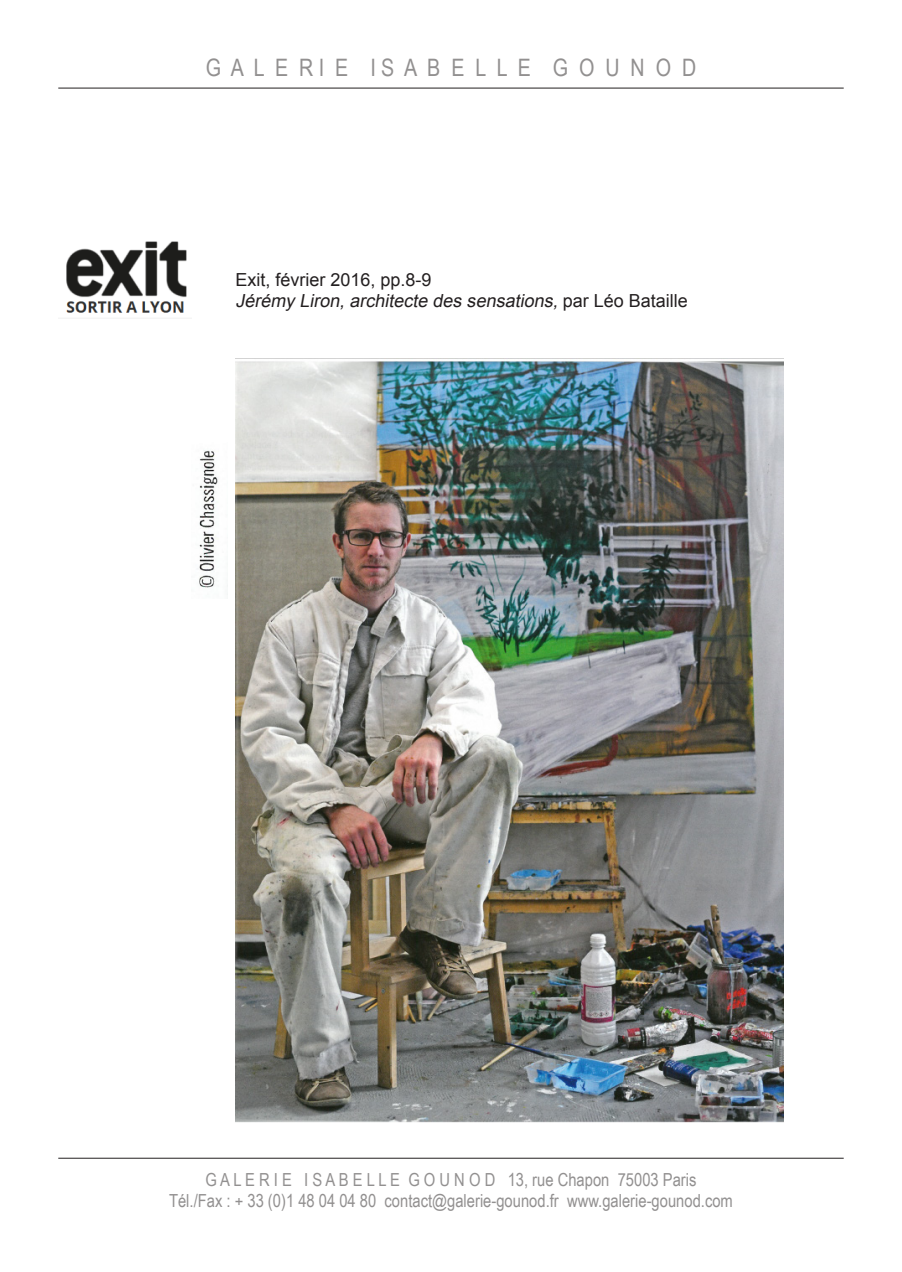
<style>
.page{position:relative;width:902px;height:1272px;background:#fff}
.page>*{position:absolute;margin:0;border:0;box-sizing:border-box;transform-origin:0 0}
.t1{font:24px "Arial Narrow";color:#929090}
.t2{font:18px/21.6px "Arial Narrow";color:#929090;text-align:center}
.t3{font:18px/21.6px "Arial";color:#231f20}
.s1{font-style:italic}
</style>
<div class="page">
<hr style="left:58px;top:88px;width:785px;height:1px;background:#231f20">
<hr style="left:58px;top:1157px;width:785px;height:1px;background:#231f20">
<img style="left:66px;top:241px;width:121px;height:72px">
<img style="left:235px;top:358px;width:548px;height:763px">
<img style="left:199px;top:450px;width:19px;height:138px">
<h1 class="t1" style="left:206px;top:50px;width:492px">G A L E R I E I S A B E L L E G O U N O D</h1>
<p class="t3" style="left:235px;top:269px;width:454px">Exit, février 2016, pp.8-9<br><span class="s1">Jérémy Liron,architecte des sensations,</span>p a r L é o B a t a i l l e</p>
<p class="t2" style="left:169px;top:1167px;width:565px">G A L E R I E I S A B E L L E G O U N O D 13, rue Chapon 75003 Paris<br>Tél./Fax : + 33 (0)1 48 04 04 80 contact@galerie-gounod.fr www.galerie-gounod.com</p>
</div>
